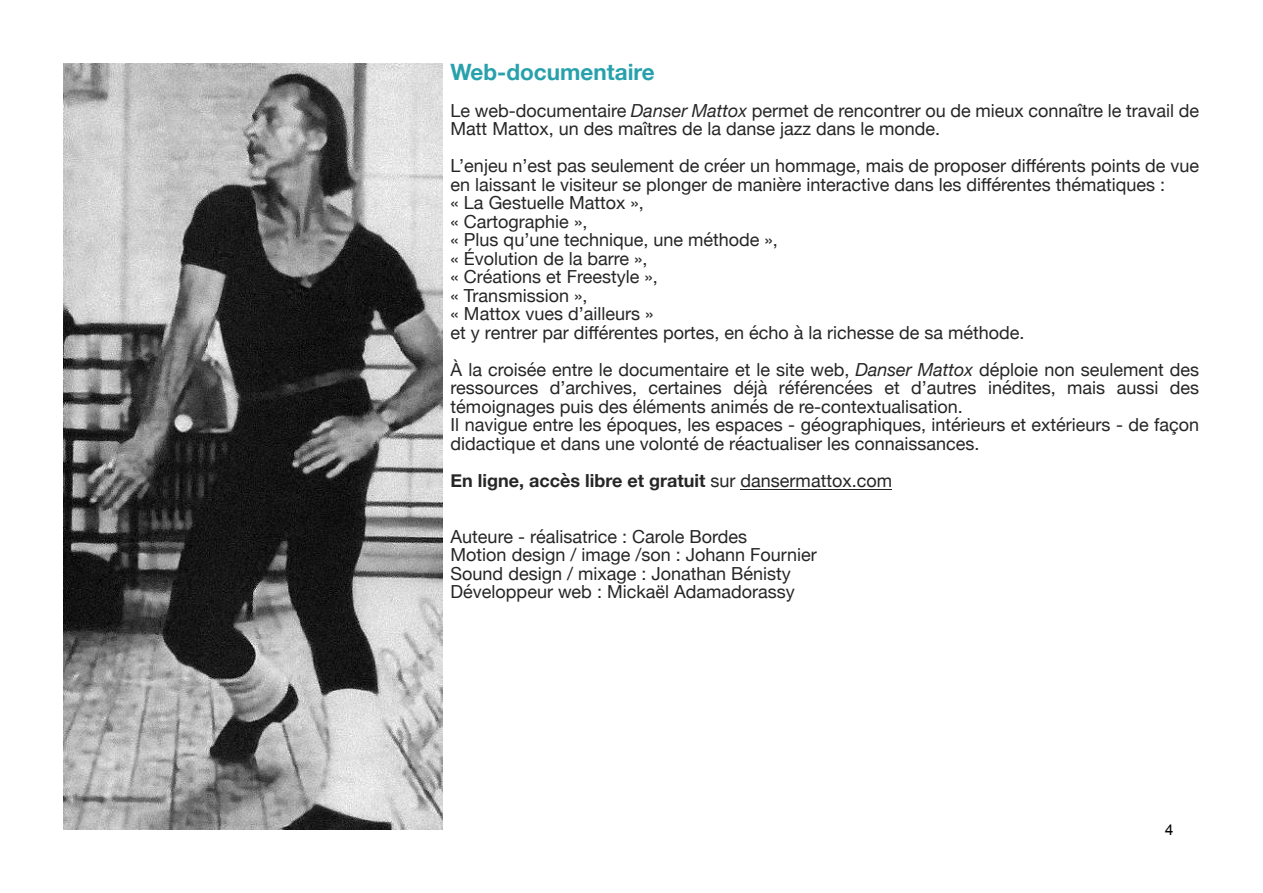
<style>
.page{position:relative;width:1263px;height:893px;background:#fff}
.page>*{position:absolute;margin:0;border:0;box-sizing:border-box;transform-origin:0 0}
.t1{font:700 22.5px "Helvetica Neue";color:#28a1ad}
.t2{font:18px/18.5px "Helvetica Neue";color:#262626}
.t3{font:700 18px "Helvetica Neue";color:#262626}
.t4{font:15px "Arial";color:#000}
.s1{font-style:italic}
.s2{font-weight:400}
</style>
<div class="page">
<hr style="left:741px;top:489px;width:151px;height:1px;background:#262626">
<img style="left:64px;top:64px;width:378px;height:765px">
<p class="t1" style="left:451px;top:58px;width:206px">Web-documentaire</p>
<p class="t2" style="left:451px;top:101px;width:750px">Le web-documentaire <span class="s1">Danser Mattox</span> permet de rencontrer ou de mieux connaître le travail de<br>Matt Mattox, un des maîtres de la danse jazz dans le monde.</p>
<p class="t2" style="left:451px;top:156px;width:750px">L’enjeu n’est pas seulement de créer un hommage, mais de proposer différents points de vue en laissant le visiteur se plonger de manière interactive dans les différentes thématiques :<br>« La Gestuelle Mattox »,<br>« Cartographie »,<br>« Plus qu’une technique, une méthode »,<br>« Évolution de la barre »,<br>« Créations et Freestyle »,<br>« Transmission »,<br>« Mattox vues d’ailleurs »<br>et y rentrer par différentes portes, en écho à la richesse de sa méthode.</p>
<p class="t2" style="left:451px;top:360px;width:750px">À la croisée entre le documentaire et le site web, <span class="s1">Danser Mattox</span> déploie non seulement des ressources d’archives, certaines déjà référencées et d’autres inédites, mais aussi des témoignages puis des éléments animés de re-contextualisation.<br>Il navigue entre les époques, les espaces - géographiques, intérieurs et extérieurs - de façon didactique et dans une volonté de réactualiser les connaissances.</p>
<p class="t3" style="left:451px;top:469px;width:443px">En ligne, accès libre et gratuit <span class="s2">sur dansermattox.com</span></p>
<p class="t2" style="left:451px;top:527px;width:368px">Auteure - réalisatrice : Carole Bordes<br>Motion design / image /son : Johann Fournier Sound design / mixage : Jonathan Bénisty Développeur web : Mickaël Adamadorassy</p>
<p class="t4" style="left:1165px;top:824px;width:10px">4</p>
</div>
